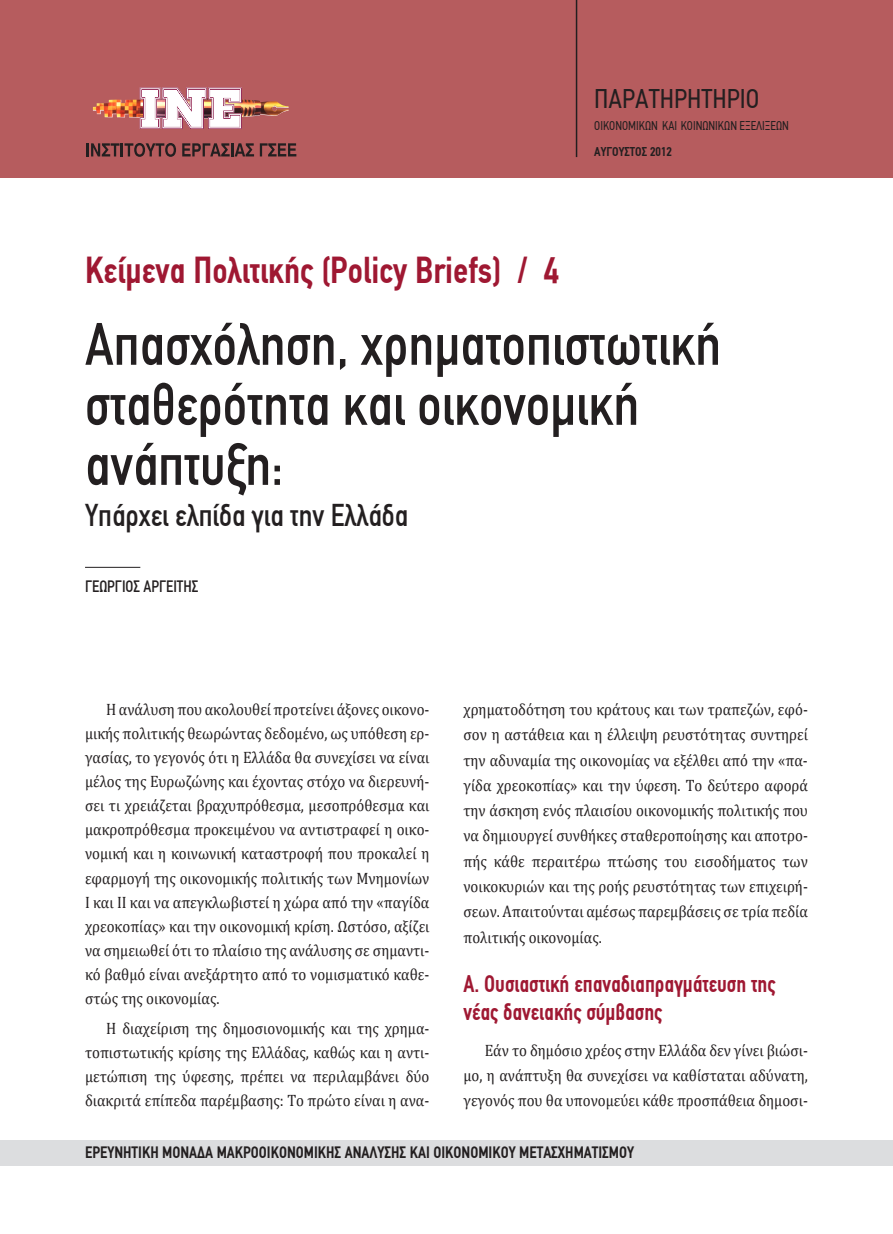
<style>
.page{position:relative;width:893px;height:1234px;background:#fff}
.page>*{position:absolute;margin:0;border:0;box-sizing:border-box;transform-origin:0 0}
.t1{font:500 condensed 60px/60px "PF Din Text";color:#231f20;scale:.95 1}
.t2{font:700 condensed 37.5px "PF Din Text";color:#9f1832;scale:.94 1}
.t3{font:500 condensed 31.5px "PF Din Text";color:#231f20;scale:.96 1}
.t4{font:condensed 27px "PF Din Text";color:#231f20}
.t5{font:700 condensed 24px/28.2px "PF Din Text";color:#9f1832;scale:.9 1}
.t6{font:16.5px/24px "Cambria";color:#231f20;text-align:justify;scale:.9 1}
.t7{font:700 condensed 16.5px "PF Din Text";color:#231f20;scale:.95 1}
.t8{font:500 condensed 16.5px "PF Din Text";color:#231f20;scale:.96 1}
.t9{font:condensed 12.75px "PF Din Text";color:#231f20;scale:.95 1}
.t10{font:700 condensed 12.75px "PF Din Text";color:#231f20}
</style>
<div class="page">
<div style="left:0;top:1139px;width:893px;height:26px;background:#dcdddf"></div>
<div style="left:0;top:0;width:893px;height:177px;background:#b65c5e"></div>
<svg style="left:86px;top:143px;width:90px;height:14px"></svg>
<svg style="left:182px;top:143px;width:72px;height:13px"></svg>
<svg style="left:260px;top:143px;width:36px;height:13px"></svg>
<img style="left:93px;top:98px;width:196px;height:20px">
<svg style="left:140px;top:87px;width:102px;height:42px;background:#dec3c9"></svg>
<hr style="left:576px;top:0;width:1px;height:157px;background:#231f20">
<hr style="left:85px;top:566px;width:55px;height:1px;background:#231f20">
<h3 class="t4" style="left:594px;top:83px;width:167px">ΠΑΡΑΤΗΡΗΤΗΡΙΟ</h3>
<p class="t9" style="left:594px;top:118px;width:206px">ΟΙΚΟΝΟΜΙΚΩΝ ΚΑΙ ΚΟΙΝΩΝΙΚΩΝ ΕΞΕΛΙΞΕΩΝ</p>
<p class="t10" style="left:594px;top:144px;width:79px">ΑΥΓΟΥΣΤΟΣ 2012</p>
<h2 class="t2" style="left:85px;top:248px;width:505px">Κείμενα Πολιτικής (Policy Briefs) / 4</h2>
<h1 class="t1" style="left:85px;top:314px;width:671px">Απασχόληση, χρηματοπιστωτική σταθερότητα και οικονομική ανάπτυξη:</h1>
<h3 class="t3" style="left:85px;top:497px;width:338px">Υπάρχει ελπίδα για την Ελλάδα</h3>
<p class="t8" style="left:85px;top:577px;width:120px">ΓΕΩΡΓΙΟΣ ΑΡΓΕΙΤΗΣ</p>
<p class="t6" style="left:85px;top:697px;width:384px;text-indent:21px">Η ανάλυση που ακολουθεί προτείνει άξονες οικονο&shy;μικής πολιτικής θεωρώντας δεδομένο, ως υπόθεση ερ&shy;γασίας, το γεγονός ότι η Ελλάδα θα συνεχίσει να είναι μέλος της Ευρωζώνης και έχοντας στόχο να διερευνή&shy;σει τι χρειάζεται βραχυπρόθεσμα, μεσοπρόθεσμα και μακροπρόθεσμα προκειμένου να αντιστραφεί η οικο&shy;νομική και η κοινωνική καταστροφή που προκαλεί η εφαρμογή της οικονομικής πολιτικής των Μνημονίων Ι και ΙΙ και να απεγκλωβιστεί η χώρα από την «παγίδα χρεοκοπίας» και την οικονομική κρίση. Ωστόσο, αξίζει να σημειωθεί ότι το πλαίσιο της ανάλυσης σε σημαντι&shy;κό βαθμό είναι ανεξάρτητο από το νομισματικό καθε&shy;στώς της οικονομίας.</p>
<p class="t6" style="left:85px;top:1016px;width:384px;text-indent:21px">Η διαχείριση της δημοσιονομικής και της χρημα&shy;τοπιστωτικής κρίσης της Ελλάδας, καθώς και η αντι&shy;μετώπιση της ύφεσης, πρέπει να περιλαμβάνει δύο διακριτά επίπεδα παρέμβασης: Το πρώτο είναι η ανα-</p>
<p class="t6" style="left:463px;top:696px;width:384px;line-height:25.2px">χρηματοδότηση του κράτους και των τραπεζών, εφό&shy;σον η αστάθεια και η έλλειψη ρευστότητας συντηρεί την αδυναμία της οικονομίας να εξέλθει από την «πα&shy;γίδα χρεοκοπίας» και την ύφεση. Το δεύτερο αφορά την άσκηση ενός πλαισίου οικονομικής πολιτικής που να δημιουργεί συνθήκες σταθεροποίησης και αποτρο&shy;πής κάθε περαιτέρω πτώσης του εισοδήματος των νοικοκυριών και της ροής ρευστότητας των επιχειρή&shy;σεων. Απαιτούνται αμέσως παρεμβάσεις σε τρία πεδία πολιτικής οικονομίας.</p>
<h3 class="t5" style="left:463px;top:969px;width:348px">Α. Ουσιαστική επαναδιαπραγμάτευση της νέας δανειακής σύμβασης</h3>
<p class="t6" style="left:463px;top:1037px;width:384px;line-height:25.2px;text-indent:21px">Εάν το δημόσιο χρέος στην Ελλάδα δεν γίνει βιώσι&shy;μο, η ανάπτυξη θα συνεχίσει να καθίσταται αδύνατη, γεγονός που θα υπονομεύει κάθε προσπάθεια δημοσι-</p>
<p class="t7" style="left:85px;top:1141px;width:579px">ΕΡΕΥΝΗΤΙΚΗ ΜΟΝΑΔΑ ΜΑΚΡΟΟΙΚΟΝΟΜΙΚΗΣ ΑΝΑΛΥΣΗΣ ΚΑΙ ΟΙΚΟΝΟΜΙΚΟΥ ΜΕΤΑΣΧΗΜΑΤΙΣΜΟΥ</p>
</div>
